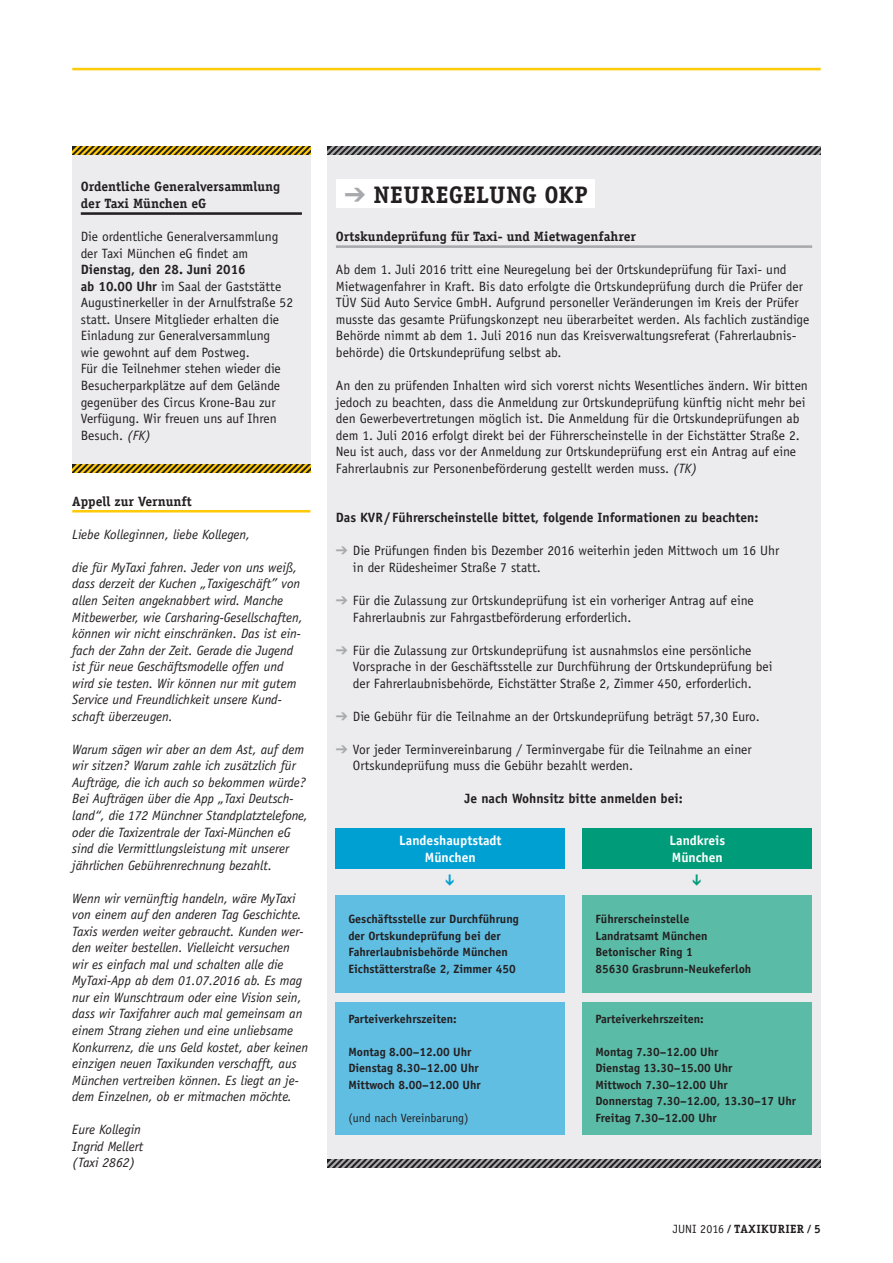
<style>
.page{position:relative;width:893px;height:1263px;background:#fff}
.page>*{position:absolute;margin:0;border:0;box-sizing:border-box;transform-origin:0 0}
.t1{font:700 24px "Officina Serif";letter-spacing:.01em;color:#231f20}
.t2{font:13.5px/16.5px "Officina Sans";color:#231f20}
.t3{font:italic 13.5px/16.5px "Officina Sans";color:#231f20}
.t4{font:700 13.5px/16.5px "Officina Serif";color:#231f20}
.t5{font:700 13.5px "Officina Sans";color:#231f20}
.t6{font:700 13.5px/16.5px "Officina Sans";color:#fff;text-align:center}
.t7{font:700 12px/16.5px "Officina Sans";color:#231f20}
.t8{font:12px "Officina Sans";color:#231f20}
.t9{font:700 12px "Officina Serif";letter-spacing:.03em;color:#231f20}
.s1{font-weight:700}
.s2{font-style:italic}
.s3{color:#a8a9ad}
.s4{font-family:"Officina Sans";font-weight:400}
</style>
<div class="page">
<div style="left:327px;top:147px;width:494px;height:1020px;background:#ececee"></div>
<div style="left:72px;top:147px;width:238px;height:326px;background:#ececee"></div>
<svg style="left:327px;top:147px;width:494px;height:8px;background:#68676a"></svg>
<svg style="left:72px;top:147px;width:238px;height:8px;background:#967814"></svg>
<svg style="left:72px;top:464px;width:238px;height:8px;background:#957814"></svg>
<svg style="left:327px;top:1159px;width:494px;height:8px;background:#68676a"></svg>
<hr style="left:72px;top:510px;width:238px;height:2px;background:#feca0a">
<div style="left:336px;top:180px;width:258px;height:28px;background:#fff"></div>
<hr style="left:336px;top:245px;width:476px;height:3px;background:#a8a9ad">
<hr style="left:81px;top:212px;width:221px;height:3px;background:#231f20">
<div style="left:336px;top:1002px;width:229px;height:132px;background:#60bee3"></div>
<div style="left:336px;top:895px;width:229px;height:98px;background:#60bee3"></div>
<div style="left:583px;top:895px;width:229px;height:97px;background:#5abba6"></div>
<div style="left:583px;top:1002px;width:229px;height:132px;background:#5abba6"></div>
<div style="left:336px;top:828px;width:229px;height:41px;background:#00a0d3"></div>
<div style="left:583px;top:828px;width:229px;height:41px;background:#009c7a"></div>
<hr style="left:72px;top:68px;width:749px;height:2px;background:#feca0a">
<p class="t4" style="left:81px;top:178px;width:201px">Ordentliche Generalversammlung der Taxi München eG</p>
<p class="t2" style="left:81px;top:228px;width:199px">Die ordentliche Generalversammlung der Taxi München eG findet am</p>
<p class="t2" style="left:81px;top:261px;width:214px"><span class="s1">Dienstag, den 28. Juni 2016<br>ab 10.00 Uhr</span> im Saal der Gaststätte<br>Augustinerkeller in der Arnulfstraße 52 statt. Unsere Mitglieder erhalten die<br>Einladung zur Generalversammlung<br>wie gewohnt auf dem Postweg.<br>Für die Teilnehmer stehen wieder die<br>Besucherparkplätze auf dem Gelände gegenüber des Circus Krone-Bau zur<br>Verfügung. Wir freuen uns auf Ihren<br>Besuch. <span class="s2">(FK)</span></p>
<p class="t4" style="left:72px;top:493px;width:121px">Appell zur Vernunft</p>
<p class="t3" style="left:72px;top:526px;width:179px">Liebe Kolleginnen, liebe Kollegen,</p>
<p class="t3" style="left:72px;top:559px;width:232px">die für MyTaxi fahren. Jeder von uns weiß, dass derzeit der Kuchen „Taxigeschäft” von allen Seiten angeknabbert wird. Manche Mitbewerber, wie Carsharing-Gesellschaften, können wir nicht einschränken. Das ist ein&shy;fach der Zahn der Zeit. Gerade die Jugend ist für neue Geschäftsmodelle offen und wird sie testen. Wir können nur mit gutem Service und Freundlichkeit unsere Kund&shy;schaft überzeugen.</p>
<p class="t3" style="left:72px;top:741px;width:237px">Warum sägen wir aber an dem Ast, auf dem wir sitzen? Warum zahle ich zusätzlich für Aufträge, die ich auch so bekommen würde?<br>Bei Aufträgen über die App „Taxi Deutsch&shy;land“, die 172 Münchner Standplatztelefone, oder die Taxizentrale der Taxi-München eG sind die Vermittlungsleistung mit unserer jährlichen Gebührenrechnung bezahlt.</p>
<p class="t3" style="left:72px;top:890px;width:237px">Wenn wir vernünftig handeln, wäre MyTaxi von einem auf den anderen Tag Geschichte.<br>Taxis werden weiter gebraucht. Kunden wer&shy;den weiter bestellen. Vielleicht versuchen wir es einfach mal und schalten alle die MyTaxi-App ab dem 01.07.2016 ab. Es mag nur ein Wunschtraum oder eine Vision sein, dass wir Taxifahrer auch mal gemeinsam an einem Strang ziehen und eine unliebsame Konkurrenz, die uns Geld kostet, aber keinen einzigen neuen Taxikunden verschafft, aus München vertreiben können. Es liegt an je&shy;dem Einzelnen, ob er mitmachen möchte.</p>
<p class="t3" style="left:72px;top:1121px;width:72px">Eure Kollegin<br>Ingrid Mellert (Taxi 2862)</p>
<h1 class="t1" style="left:344px;top:180px;width:245px"><span class="s3">➔</span> NEUREGELUNG OKP</h1>
<p class="t4" style="left:336px;top:228px;width:302px">Ortskundeprüfung für Taxi- und Mietwagenfahrer</p>
<p class="t2" style="left:336px;top:261px;width:475px">Ab dem 1. Juli 2016 tritt eine Neuregelung bei der Ortskundeprüfung für Taxi- und Mietwagenfahrer in Kraft. Bis dato erfolgte die Ortskundeprüfung durch die Prüfer der TÜV Süd Auto Service GmbH. Aufgrund personeller Veränderungen im Kreis der Prüfer musste das gesamte Prüfungskonzept neu überarbeitet werden. Als fachlich zuständige Behörde nimmt ab dem 1. Juli 2016 nun das Kreisverwaltungsreferat (Fahrerlaubnis&shy;behörde) die Ortskundeprüfung selbst ab.</p>
<p class="t2" style="left:336px;top:377px;width:473px">An den zu prüfenden Inhalten wird sich vorerst nichts Wesentliches ändern. Wir bitten jedoch zu beachten, dass die Anmeldung zur Ortskundeprüfung künftig nicht mehr bei den Gewerbevertretungen möglich ist. Die Anmeldung für die Ortskundeprüfungen ab dem 1. Juli 2016 erfolgt direkt bei der Führerscheinstelle in der Eichstätter Straße 2.<br>Neu ist auch, dass vor der Anmeldung zur Ortskundeprüfung erst ein Antrag auf eine Fahrerlaubnis zur Personenbeförderung gestellt werden muss. <span class="s2">(TK)</span></p>
<p class="t5" style="left:336px;top:509px;width:424px">Das KVR/ Führerscheinstelle bittet, folgende Informationen zu beachten:</p>
<p class="t2" style="left:353px;top:542px;width:428px;text-indent:-17px"><span class="s3">➔</span> Die Prüfungen finden bis Dezember 2016 weiterhin jeden Mittwoch um 16 Uhr in der Rüdesheimer Straße 7 statt.</p>
<p class="t2" style="left:353px;top:592px;width:402px;text-indent:-17px"><span class="s3">➔</span> Für die Zulassung zur Ortskundeprüfung ist ein vorheriger Antrag auf eine<br>Fahrerlaubnis zur Fahrgastbeförderung erforderlich.</p>
<p class="t2" style="left:353px;top:642px;width:421px;text-indent:-17px"><span class="s3">➔</span> Für die Zulassung zur Ortskundeprüfung ist ausnahmslos eine persönliche<br>Vorsprache in der Geschäftsstelle zur Durchführung der Ortskundeprüfung bei der Fahrerlaubnisbehörde, Eichstätter Straße 2, Zimmer 450, erforderlich.</p>
<p class="t2" style="left:336px;top:708px;width:425px"><span class="s3">➔</span> Die Gebühr für die Teilnahme an der Ortskundeprüfung beträgt 57,30 Euro.</p>
<p class="t2" style="left:353px;top:741px;width:400px;text-indent:-17px"><span class="s3">➔</span> Vor jeder Terminvereinbarung / Terminvergabe für die Teilnahme an einer<br>Ortskundeprüfung muss die Gebühr bezahlt werden.</p>
<p class="t5" style="left:465px;top:790px;width:220px">Je nach Wohnsitz bitte anmelden bei:</p>
<p class="t6" style="left:399px;top:832px;width:104px">Landeshauptstadt<br>München</p>
<p class="t7" style="left:348px;top:911px;width:172px">Geschäftsstelle zur Durchführung der Ortskundeprüfung bei der<br>Fahrerlaubnisbehörde München<br>Eichstätterstraße 2, Zimmer 450</p>
<p class="t7" style="left:348px;top:1010px;width:110px">Parteiverkehrszeiten:</p>
<p class="t7" style="left:348px;top:1043px;width:134px">Montag 8.00–12.00 Uhr<br>Dienstag 8.30–12.00 Uhr<br>Mittwoch 8.00–12.00 Uhr</p>
<p class="t8" style="left:348px;top:1111px;width:122px">(und nach Vereinbarung)</p>
<p class="t6" style="left:669px;top:832px;width:57px;text-align:left">Landkreis<br>München</p>
<p class="t7" style="left:595px;top:911px;width:158px">Führerscheinstelle<br>Landratsamt München<br>Betonischer Ring 1<br>85630 Grasbrunn-Neukeferloh</p>
<p class="t7" style="left:595px;top:1010px;width:110px">Parteiverkehrszeiten:</p>
<p class="t7" style="left:595px;top:1043px;width:202px">Montag 7.30–12.00 Uhr<br>Dienstag 13.30–15.00 Uhr<br>Mittwoch 7.30–12.00 Uhr<br>Donnerstag 7.30–12.00, 13.30–17 Uhr<br>Freitag 7.30–12.00 Uhr</p>
<p class="t9" style="left:673px;top:1222px;width:149px"><span class="s4">JUNI 2016</span> ⁄ TAXIKURIER ⁄ 5</p>
</div>
